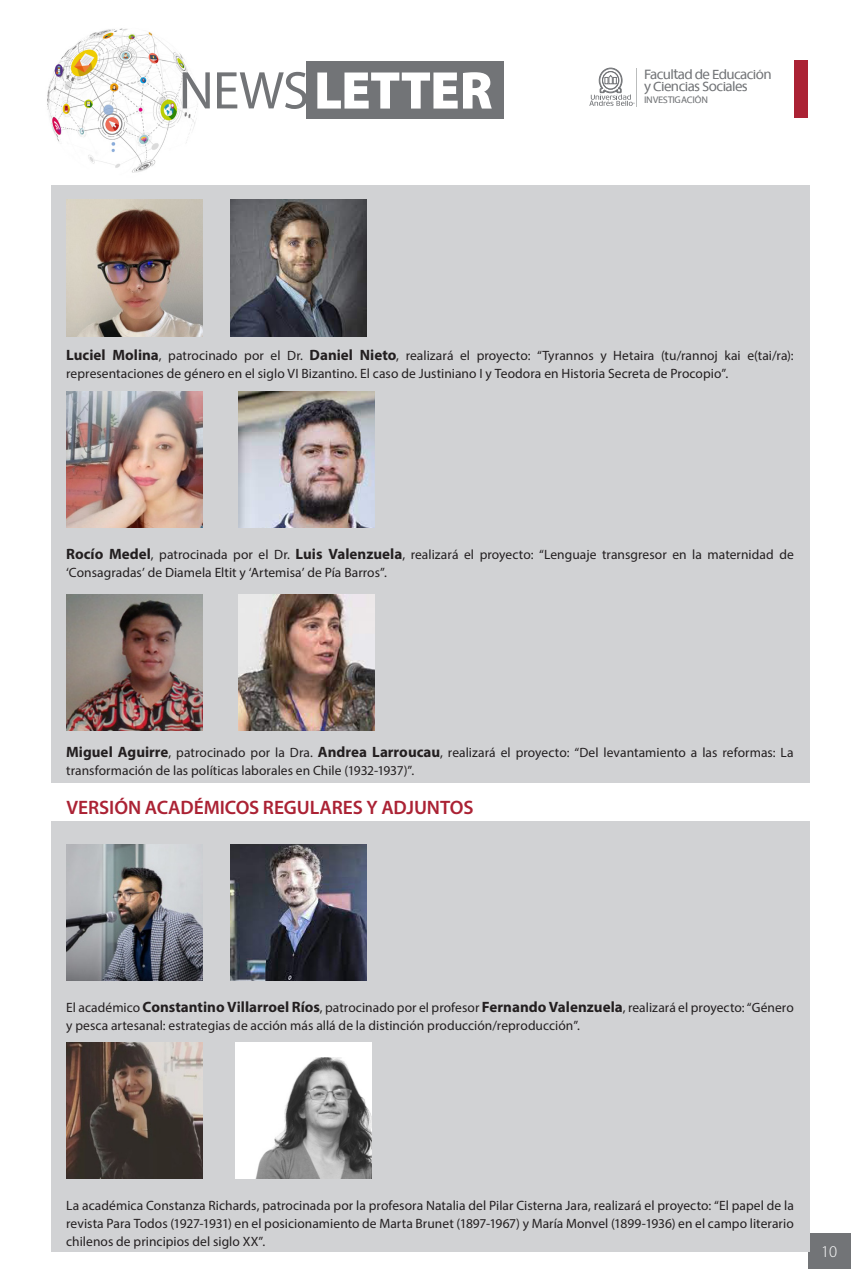
<style>
.page{position:relative;width:851px;height:1276px;background:#fff}
.page>*{position:absolute;margin:0;border:0;box-sizing:border-box;transform-origin:0 0}
.PARRAFOS_OK{font:600 19.5px "Myriad Pro";letter-spacing:-.005em;color:#ab2234}
.t1{font:300 16.5px "Myriad Pro";color:#fff}
.t2{font:14.85px/12px "Unab";letter-spacing:-.04em;color:#727477}
.PARRAFOS_OK-2{font:13.5px/18px "Myriad Pro";letter-spacing:.005em;color:#231f20}
.t3{font:10.5px "Unab";letter-spacing:-.04em;color:#727477}
.s1{font-weight:700;font-size:15px}
</style>
<div class="page">
<img style="left:47px;top:28px;width:150px;height:145px">
<svg style="left:183px;top:72px;width:123px;height:37px"></svg>
<div style="left:306px;top:62px;width:197px;height:57px;background:#727477"></div>
<svg style="left:317px;top:72px;width:174px;height:37px"></svg>
<hr style="left:636px;top:68px;width:1px;height:38px;background:#bbbdbd">
<svg style="left:589px;top:68px;width:45px;height:38px"></svg>
<div style="left:602px;top:71px;width:16px;height:18px;border:1px solid #727477;border-radius:50%"></div>
<div style="left:793px;top:60px;width:14px;height:58px;background:#ab2234"></div>
<div style="left:807px;top:1233px;width:43px;height:36px;background:#727477"></div>
<div style="left:51px;top:821px;width:758px;height:430px;background:#d1d2d4"></div>
<div style="left:51px;top:185px;width:758px;height:597px;background:#d1d2d4"></div>
<img style="left:66px;top:844px;width:136px;height:136px">
<img style="left:230px;top:844px;width:136px;height:136px">
<img style="left:66px;top:1042px;width:136px;height:136px">
<div style="left:236px;top:1042px;width:136px;height:136px;background:#fff"></div>
<img style="left:256px;top:1057px;width:116px;height:121px">
<img style="left:66px;top:200px;width:136px;height:136px">
<img style="left:230px;top:200px;width:136px;height:136px">
<img style="left:66px;top:594px;width:136px;height:136px">
<img style="left:238px;top:594px;width:136px;height:136px">
<img style="left:66px;top:391px;width:136px;height:136px">
<img style="left:238px;top:391px;width:136px;height:136px">
<p class="t2" style="left:644px;top:69px;width:129px">Facultad de Educación y Ciencias Sociales</p>
<p class="t3" style="left:644px;top:94px;width:66px">INVESTIGACIÓN</p>
<p class="PARRAFOS_OK-2" style="left:66px;top:347px;width:729px"><span class="s1">Luciel Molina</span>, patrocinado por el Dr. <span class="s1">Daniel Nieto</span>, realizará el proyecto: “Tyrannos y Hetaira (tu/rannoj kai e(tai/ra): representaciones de género en el siglo VI Bizantino. El caso de Justiniano I y Teodora en Historia Secreta de Procopio”.</p>
<p class="PARRAFOS_OK-2" style="left:66px;top:545px;width:729px"><span class="s1">Rocío Medel</span>, patrocinada por el Dr. <span class="s1">Luis Valenzuela</span>, realizará el proyecto: “Lenguaje transgresor en la maternidad de ‘Consagradas’ de Diamela Eltit y ‘Artemisa’ de Pía Barros”.</p>
<p class="PARRAFOS_OK-2" style="left:66px;top:743px;width:729px"><span class="s1">Miguel Aguirre</span>, patrocinado por la Dra. <span class="s1">Andrea Larroucau</span>, realizará el proyecto: “Del levantamiento a las reformas: La transformación de las políticas laborales en Chile (1932-1937)”.</p>
<p class="PARRAFOS_OK" style="left:66px;top:794px;width:408px">VERSIÓN ACADÉMICOS REGULARES Y ADJUNTOS</p>
<p class="PARRAFOS_OK-2" style="left:66px;top:998px;width:729px">El académico <span class="s1">Constantino Villarroel Ríos</span>, patrocinado por el profesor <span class="s1">Fernando Valenzuela</span>, realizará el proyecto: “Género y pesca artesanal: estrategias de acción más allá de la distinción producción/reproducción”.</p>
<p class="PARRAFOS_OK-2" style="left:66px;top:1196px;width:729px;text-align:justify">La académica Constanza Richards, patrocinada por la profesora Natalia del Pilar Cisterna Jara, realizará el proyecto: “El papel de la revista Para Todos (1927-1931) en el posicionamiento de Marta Brunet (1897-1967) y María Monvel (1899-1936) en el campo literario chilenos de principios del siglo XX”.</p>
<p class="t1" style="left:821px;top:1241px;width:17px">10</p>
</div>
